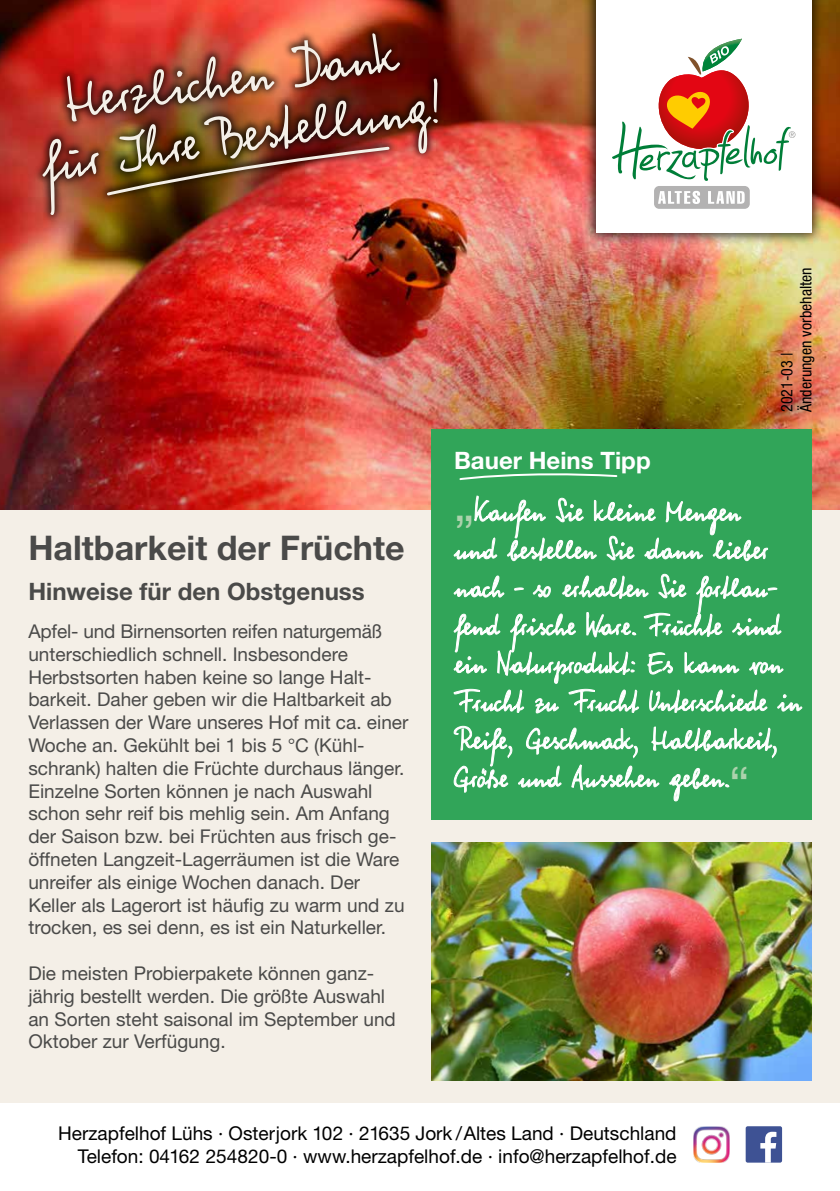
<style>
.page{position:relative;width:840px;height:1191px;background:#fff}
.page>*{position:absolute;margin:0;border:0;box-sizing:border-box;transform-origin:0 0}
.t1{font:48px "Helvetica Neue LT Std";color:#acd2ac}
.t2{font:700 34px "Helvetica Neue LT Std";color:#4a4a49}
.t3{font:700 24px "Helvetica Neue LT Std";color:#4a4a49}
.t4{font:700 24px "Helvetica Neue LT Std";color:#fff}
.t5{font:19px/22.8px "Helvetica Neue LT Std";color:#4a4a49}
.t6{font:19px/22.8px "Helvetica Neue LT Std";color:#000;text-align:right}
.t7{font:condensed 16px/19.2px "Helvetica Neue LT Std";color:#000}
</style>
<div class="page">
<img style="left:0;top:0;width:839px;height:510px">
<div style="left:0;top:510px;width:839px;height:593px;background:#f4efe7"></div>
<div style="left:745px;top:1126px;width:36px;height:36px;background:#3e5294;border-radius:2px"></div>
<svg style="left:760px;top:1131px;width:16px;height:31px"></svg>
<img style="left:693px;top:1126px;width:36px;height:36px">
<div style="left:582px;top:0;width:242px;height:246px;background:#000;opacity:.75"></div>
<div style="left:595px;top:0;width:216px;height:232px;background:#fff"></div>
<div style="left:653px;top:186px;width:96px;height:23px;background:#b3b2b2;border-radius:5px"></div>
<svg style="left:658px;top:191px;width:41px;height:13px"></svg>
<svg style="left:708px;top:191px;width:36px;height:13px"></svg>
<svg style="left:612px;top:39px;width:183px;height:142px"></svg>
<div style="left:431px;top:429px;width:380px;height:390px;background:#31a559"></div>
<svg style="left:453px;top:495px;width:314px;height:66px"></svg>
<svg style="left:453px;top:574px;width:329px;height:109px"></svg>
<svg style="left:453px;top:689px;width:348px;height:24px"></svg>
<svg style="left:453px;top:726px;width:323px;height:75px"></svg>
<svg style="left:459px;top:473px;width:159px;height:8px"></svg>
<img style="left:431px;top:842px;width:380px;height:238px">
<img style="left:22px;top:18px;width:434px;height:207px">
<img style="left:67px;top:33px;width:333px;height:45px">
<img style="left:42px;top:78px;width:395px;height:137px">
<img style="left:105px;top:145px;width:286px;height:52px">
<p class="t4" style="left:454px;top:445px;width:198px">Bauer Heins Tipp</p>
<h2 class="t2" style="left:28px;top:527px;width:377px">Haltbarkeit der Früchte</h2>
<p class="t3" style="left:28px;top:577px;width:337px">Hinweise für den Obstgenuss</p>
<p class="t5" style="left:28px;top:619px;width:381px">Apfel- und Birnensorten reifen naturgemäß unterschiedlich schnell. Insbesondere Herbstsorten haben keine so lange Halt&shy;barkeit. Daher geben wir die Haltbarkeit ab Verlassen der Ware unseres Hof mit ca. einer Woche an. Gekühlt bei 1 bis 5 °C (Kühl&shy;schrank) halten die Früchte durchaus länger.<br>Einzelne Sorten können je nach Auswahl schon sehr reif bis mehlig sein. Am Anfang der Saison bzw. bei Früchten aus frisch ge&shy;öffneten Langzeit-Lagerräumen ist die Ware unreifer als einige Wochen danach. Der Keller als Lagerort ist häufig zu warm und zu trocken, es sei denn, es ist ein Naturkeller.</p>
<p class="t5" style="left:28px;top:961px;width:369px">Die meisten Probierpakete können ganz&shy;jährig bestellt werden. Die größte Auswahl an Sorten steht saisonal im September und Oktober zur Verfügung.</p>
<h1 class="t1" style="left:454px;top:475px;width:22px">„</h1>
<p class="t6" style="left:58px;top:1121px;width:619px">Herzapfelhof Lühs · Osterjork 102 · 21635 Jork / Altes Land · Deutschland<br>Telefon: 04162 254820-0 · www.herzapfelhof.de · info@herzapfelhof.de</p>
<p class="t7" style="left:776px;top:412px;width:146px;rotate:-90deg">2021-03 |<br>Änderungen vorbehalten</p>
<h1 class="t1" style="left:728px;top:755px;width:22px">“</h1>
</div>
